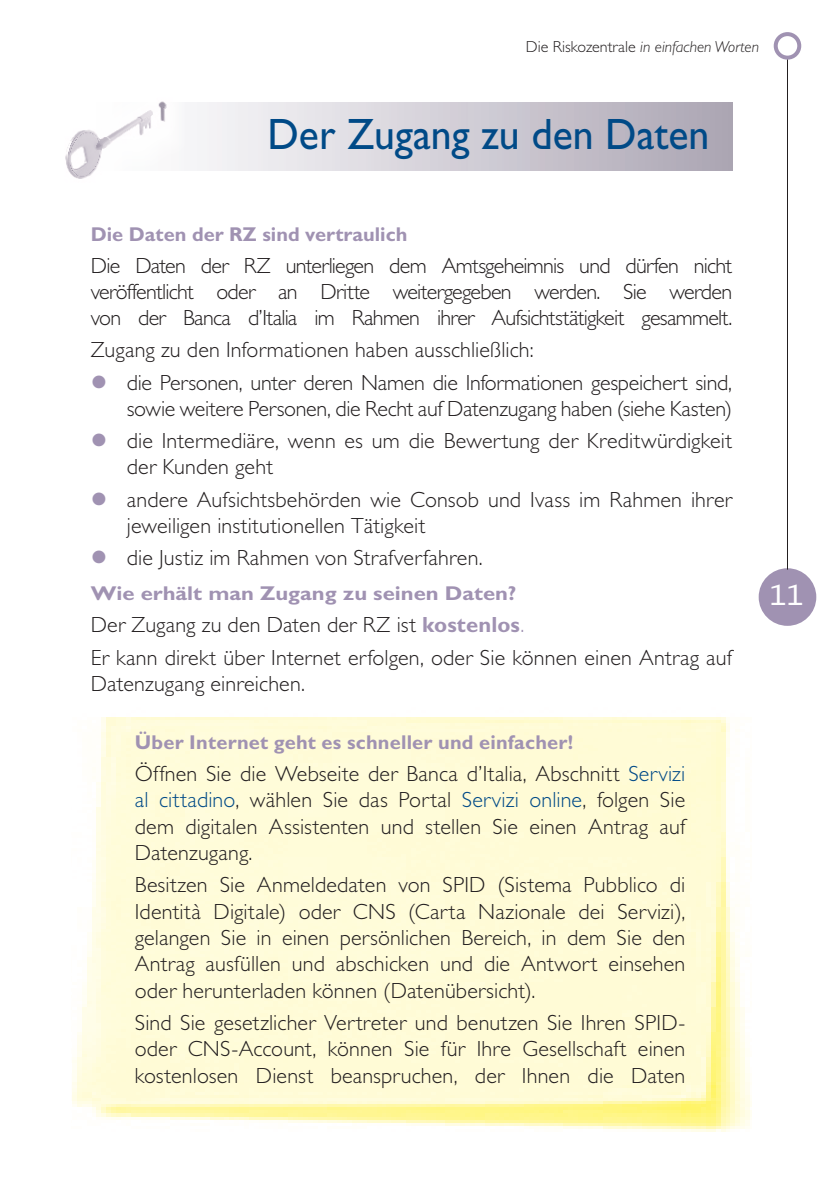
<style>
.page{position:relative;width:840px;height:1191px;background:#fff}
.page>*{position:absolute;margin:0;border:0;box-sizing:border-box;transform-origin:0 0}
.TITOLO_SEZIONE{font:44px "Gill Sans Std";color:#004a87;scale:.95 1}
.t1{font:28px "Lucida Console";color:#fff}
.PARAGRAFO{font:300 22px/26.4px "Gill Sans Std";letter-spacing:.005em;color:#231f20;text-align:justify}
.PARAGRAFO-2{font:300 22px/26.4px "Gill Sans Std";letter-spacing:-.015em;color:#231f20}
.TITOLETTO_PARAGRAFO{font:700 20px "Gill Sans Std";color:#a092b2}
.TITOLETTO_PARAGRAFO-2{font:700 20px "Gill Sans Std";color:#a092b2;scale:1.1 1}
.t2{font:italic 300 16px "Gill Sans Std";color:#231f20}
.s1{font-style:normal}
.s2{font-weight:700;color:#a092b2}
.s3{color:#a092b2}
.s4{color:#004a87}
</style>
<div class="page">
<div style="left:760px;top:570px;width:53px;height:54px;background:#a092b2;border-radius:50%"></div>
<div style="left:758px;top:568px;width:57px;height:58px;border:4px solid #a092b2;border-radius:50%"></div>
<hr style="left:786px;top:59px;width:1px;height:510px;background:#231f20">
<div style="left:773px;top:32px;width:27px;height:28px;border:4px solid #a092b2;border-radius:50%"></div>
<img style="left:72px;top:717px;width:679px;height:415px">
<svg style="left:197px;top:102px;width:534px;height:68px;background:#d1cdd5"></svg>
<img style="left:65px;top:101px;width:102px;height:78px">
<p class="t2" style="left:525px;top:38px;width:234px"><span class="s1">Die Riskozentrale</span> in einfachen Worten</p>
<p class="TITOLO_SEZIONE" style="left:267px;top:109px;width:466px">Der Zugang zu den Daten</p>
<p class="TITOLETTO_PARAGRAFO" style="left:91px;top:222px;width:318px">Die Daten der RZ sind vertraulich</p>
<p class="PARAGRAFO" style="left:91px;top:252px;width:642px">Die Daten der RZ unterliegen dem Amtsgeheimnis und dürfen nicht veröffentlicht oder an Dritte weitergegeben werden. Sie werden von der Banca d’Italia im Rahmen ihrer Aufsichtstätigkeit gesammelt.</p>
<p class="PARAGRAFO" style="left:91px;top:337px;width:444px">Zugang zu den Informationen haben ausschließlich:</p>
<p class="PARAGRAFO-2" style="left:127px;top:369px;width:606px">die Personen, unter deren Namen die Informationen gespeichert sind, sowie weitere Personen, die Recht auf Datenzugang haben (siehe Kasten)</p>
<p class="PARAGRAFO" style="left:127px;top:428px;width:606px">die Intermediäre, wenn es um die Bewertung der Kreditwürdigkeit der Kunden geht</p>
<p class="PARAGRAFO" style="left:127px;top:486px;width:606px">andere Aufsichtsbehörden wie Consob und Ivass im Rahmen ihrer jeweiligen institutionellen Tätigkeit</p>
<p class="PARAGRAFO" style="left:127px;top:545px;width:357px">die Justiz im Rahmen von Strafverfahren.</p>
<p class="TITOLETTO_PARAGRAFO-2" style="left:91px;top:582px;width:388px">Wie erhält man Zugang zu seinen Daten?</p>
<p class="PARAGRAFO" style="left:91px;top:612px;width:434px">Der Zugang zu den Daten der RZ ist <span class="s2">kostenlos</span><span class="s3">.</span></p>
<p class="PARAGRAFO" style="left:91px;top:644px;width:642px">Er kann direkt über Internet erfolgen, oder Sie können einen Antrag auf<br>Datenzugang einreichen.</p>
<p class="TITOLETTO_PARAGRAFO" style="left:135px;top:730px;width:440px">Über Internet geht es schneller und einfacher!</p>
<p class="PARAGRAFO" style="left:135px;top:760px;width:551px">Öffnen Sie die Webseite der Banca d’Italia, Abschnitt <span class="s4">Servizi al cittadino</span>, wählen Sie das Portal <span class="s4">Servizi online</span>, folgen Sie dem digitalen Assistenten und stellen Sie einen Antrag auf Datenzugang.</p>
<p class="PARAGRAFO" style="left:135px;top:872px;width:551px">Besitzen Sie Anmeldedaten von SPID (Sistema Pubblico di Identità Digitale) oder CNS (Carta Nazionale dei Servizi), gelangen Sie in einen persönlichen Bereich, in dem Sie den Antrag ausfüllen und abschicken und die Antwort einsehen oder herunterladen können (Datenübersicht).</p>
<p class="PARAGRAFO" style="left:135px;top:1009px;width:551px">Sind Sie gesetzlicher Vertreter und benutzen Sie Ihren SPID&shy;oder CNS-Account, können Sie für Ihre Gesellschaft einen kostenlosen Dienst beanspruchen, der Ihnen die Daten</p>
<p class="t1" style="left:768px;top:583px;width:35px">11</p>
</div>
